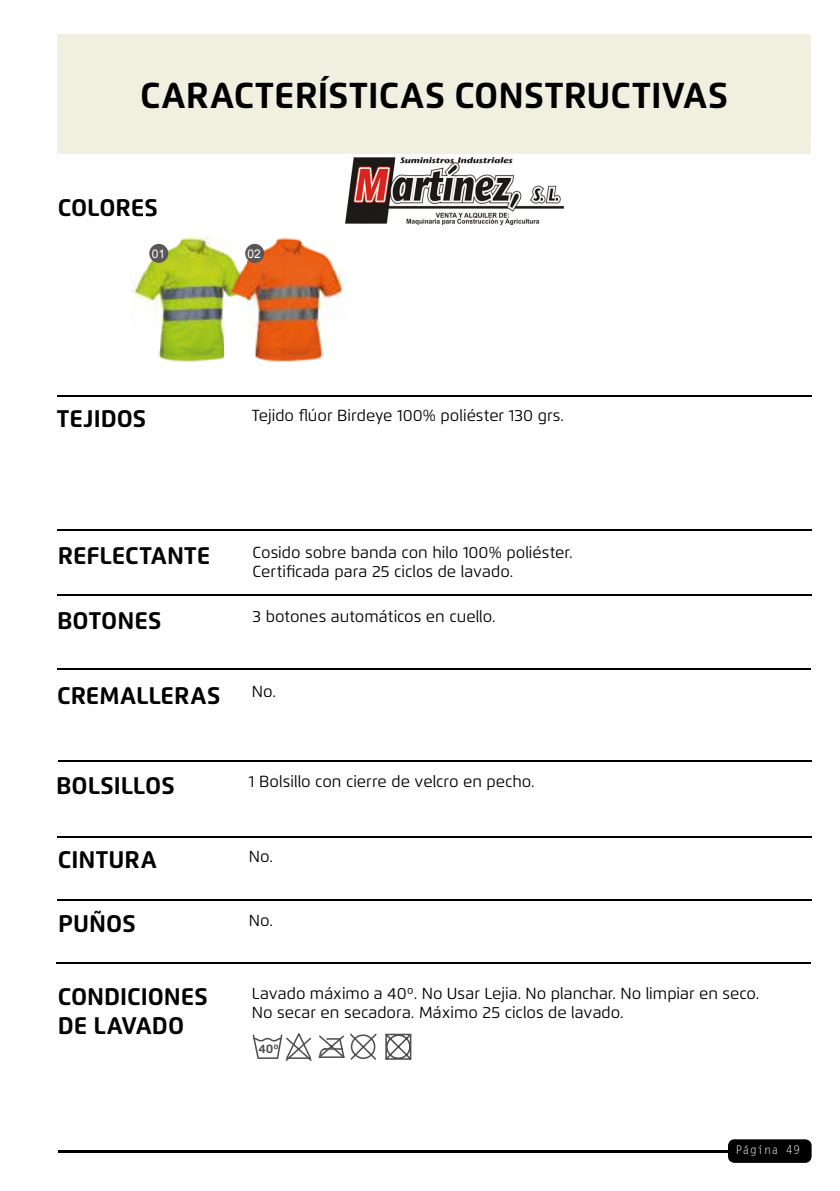
<style>
.page{position:relative;width:840px;height:1191px;background:#fff}
.page>*{position:absolute;margin:0;border:0;box-sizing:border-box;transform-origin:0 0}
.t1{font:700 36px "Flexo";letter-spacing:.01em;color:#000}
.t2{font:700 24px/28.8px "Flexo";color:#000}
.t3{font:16px/19.2px "Flexo";color:#000}
.t4{font:700 12.2px "Flexo";color:#4e4f50}
.t5{font:12px "Letter Gothic Std";color:#fff}
.t6{font:12px "Arial";color:#fff}
</style>
<div class="page">
<div style="left:57px;top:34px;width:753px;height:119px;background:#f0f0e1"></div>
<hr style="left:57px;top:836px;width:754px;height:1px;background:#000">
<hr style="left:57px;top:899px;width:754px;height:2px;background:#000">
<hr style="left:56px;top:962px;width:754px;height:2px;background:#000">
<hr style="left:58px;top:760px;width:753px;height:1px;background:#000">
<hr style="left:57px;top:668px;width:753px;height:2px;background:#000">
<hr style="left:57px;top:529px;width:754px;height:2px;background:#000">
<hr style="left:57px;top:595px;width:754px;height:1px;background:#000">
<hr style="left:57px;top:395px;width:754px;height:2px;background:#000">
<div style="left:727px;top:1139px;width:84px;height:23px;background:#000"></div>
<svg style="left:385px;top:1033px;width:26px;height:26px"></svg>
<svg style="left:318px;top:1035px;width:26px;height:23px"></svg>
<svg style="left:350px;top:1033px;width:26px;height:26px"></svg>
<svg style="left:252px;top:1033px;width:59px;height:28px"></svg>
<hr style="left:58px;top:1150px;width:671px;height:2px;background:#000">
<img style="left:132px;top:216px;width:214px;height:146px">
<img style="left:132px;top:213px;width:25px;height:3px">
<img style="left:225px;top:330px;width:21px;height:32px">
<div style="left:149px;top:244px;width:19px;height:19px;background:#5b5655;border-radius:50%"></div>
<div style="left:245px;top:244px;width:19px;height:19px;background:#5b5655;border-radius:50%"></div>
<img style="left:345px;top:158px;width:218px;height:66px">
<h1 class="t1" style="left:140px;top:73px;width:589px">CARACTERÍSTICAS CONSTRUCTIVAS</h1>
<h2 class="t2" style="left:58px;top:193px;width:101px">COLORES</h2>
<p class="t6" style="left:152px;top:245px;width:15px">01</p>
<p class="t6" style="left:247px;top:245px;width:15px">02</p>
<h2 class="t2" style="left:57px;top:404px;width:91px">TEJIDOS</h2>
<p class="t3" style="left:252px;top:406px;width:313px">Tejido flúor Birdeye 100% poliéster 130 grs.</p>
<h2 class="t2" style="left:58px;top:541px;width:154px">REFLECTANTE</h2>
<p class="t3" style="left:252px;top:542px;width:321px">Cosido sobre banda con hilo 100% poliéster.<br>Certificada para 25 ciclos de lavado.</p>
<h2 class="t2" style="left:57px;top:605px;width:106px">BOTONES</h2>
<p class="t3" style="left:252px;top:607px;width:244px">3 botones automáticos en cuello.</p>
<h2 class="t2" style="left:57px;top:680px;width:165px">CREMALLERAS</h2>
<p class="t3" style="left:252px;top:682px;width:26px">No.</p>
<h2 class="t2" style="left:56px;top:771px;width:120px">BOLSILLOS</h2>
<p class="t3" style="left:249px;top:772px;width:287px">1 Bolsillo con cierre de velcro en pecho.</p>
<h2 class="t2" style="left:58px;top:845px;width:100px">CINTURA</h2>
<p class="t3" style="left:249px;top:846px;width:26px">No.</p>
<h2 class="t2" style="left:58px;top:909px;width:79px">PUÑOS</h2>
<p class="t3" style="left:249px;top:910px;width:26px">No.</p>
<h2 class="t2" style="left:58px;top:982px;width:151px">CONDICIONES<br>DE LAVADO</h2>
<p class="t3" style="left:252px;top:983px;width:508px">Lavado máximo a 40º. No Usar Lejia. No planchar. No limpiar en seco.<br>No secar en secadora. Máximo 25 ciclos de lavado.</p>
<p class="t4" style="left:258px;top:1040px;width:22px">40º</p>
<p class="t5" style="left:735px;top:1142px;width:66px">Página 49</p>
</div>
